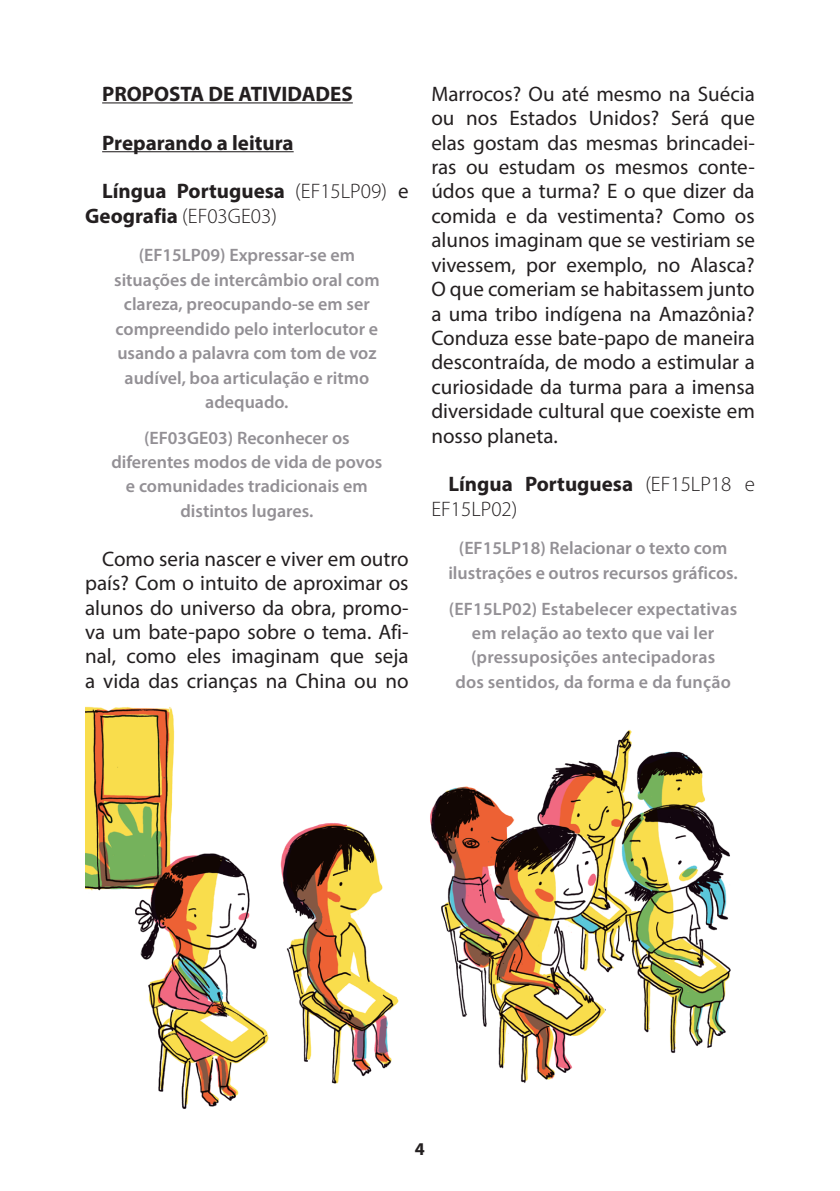
<style>
.page{position:relative;width:840px;height:1191px;background:#fff}
.page>*{position:absolute;margin:0;border:0;box-sizing:border-box;transform-origin:0 0}
.Texto{font:21px/24.4px "Myriad Pro";color:#231f20;text-align:justify}
.Titulo_2{font:700 21px/24.4px "Myriad Pro";color:#231f20}
.Titulo_1{font:700 21px "Myriad Pro";color:#231f20}
.Titulo_2-2{font:300 21px/24.4px "Myriad Pro";color:#231f20}
.Citacoes{font:600 18px/24.4px "Myriad Pro";color:#939095;text-align:center}
.t1{font:700 18px "Myriad Pro";color:#231f20}
.s1{font-weight:300}
.s2{font-weight:400}
.s3{font-weight:700}
</style>
<div class="page">
<hr style="left:102px;top:102px;width:250px;height:1px;background:#231f20">
<hr style="left:102px;top:151px;width:191px;height:1px;background:#231f20">
<img style="left:85px;top:706px;width:646px;height:403px">
<p class="Titulo_1" style="left:102px;top:80px;width:252px">PROPOSTA DE ATIVIDADES</p>
<p class="Titulo_1" style="left:102px;top:129px;width:193px">Preparando a leitura</p>
<p class="Titulo_2" style="left:85px;top:178px;width:325px;text-indent:17px">Língua Portuguesa <span class="s1">(EF15LP09)</span> <span class="s2">e<br></span>Geografia <span class="s1">(EF03GE03)</span></p>
<p class="Citacoes" style="left:114px;top:243px;width:267px">(EF15LP09) Expressar-se em situações de intercâmbio oral com clareza, preocupando-se em ser compreendido pelo interlocutor e usando a palavra com tom de voz audível, boa articulação e ritmo adequado.</p>
<p class="Citacoes" style="left:111px;top:425px;width:272px">(EF03GE03) Reconhecer os diferentes modos de vida de povos e comunidades tradicionais em distintos lugares.</p>
<p class="Texto" style="left:85px;top:546px;width:325px;text-indent:17px">Como seria nascer e viver em outro país? Com o intuito de aproximar os alunos do universo da obra, promo&shy;va um bate-papo sobre o tema. Afi&shy;nal, como eles imaginam que seja a vida das crianças na China ou no</p>
<p class="Texto" style="left:431px;top:81px;width:325px">Marrocos? Ou até mesmo na Suécia ou nos Estados Unidos? Será que elas gostam das mesmas brincadei&shy;ras ou estudam os mesmos conte&shy;údos que a turma? E o que dizer da comida e da vestimenta? Como os alunos imaginam que se vestiriam se vivessem, por exemplo, no Alasca?<br>O que comeriam se habitassem junto a uma tribo indígena na Amazônia?<br>Conduza esse bate-papo de maneira descontraída, de modo a estimular a curiosidade da turma para a imensa diversidade cultural que coexiste em nosso planeta.</p>
<p class="Titulo_2-2" style="left:431px;top:472px;width:325px;text-indent:17px"><span class="s3">Língua Portuguesa</span> (EF15LP18 e<br>EF15LP02)</p>
<p class="Citacoes" style="left:448px;top:535px;width:291px">(EF15LP18) Relacionar o texto com ilustrações e outros recursos gráficos.</p>
<p class="Citacoes" style="left:448px;top:596px;width:290px">(EF15LP02) Estabelecer expectativas em relação ao texto que vai ler (pressuposições antecipadoras<br>dos sentidos, da forma e da função</p>
<p class="t1" style="left:415px;top:1137px;width:11px">4</p>
</div>
